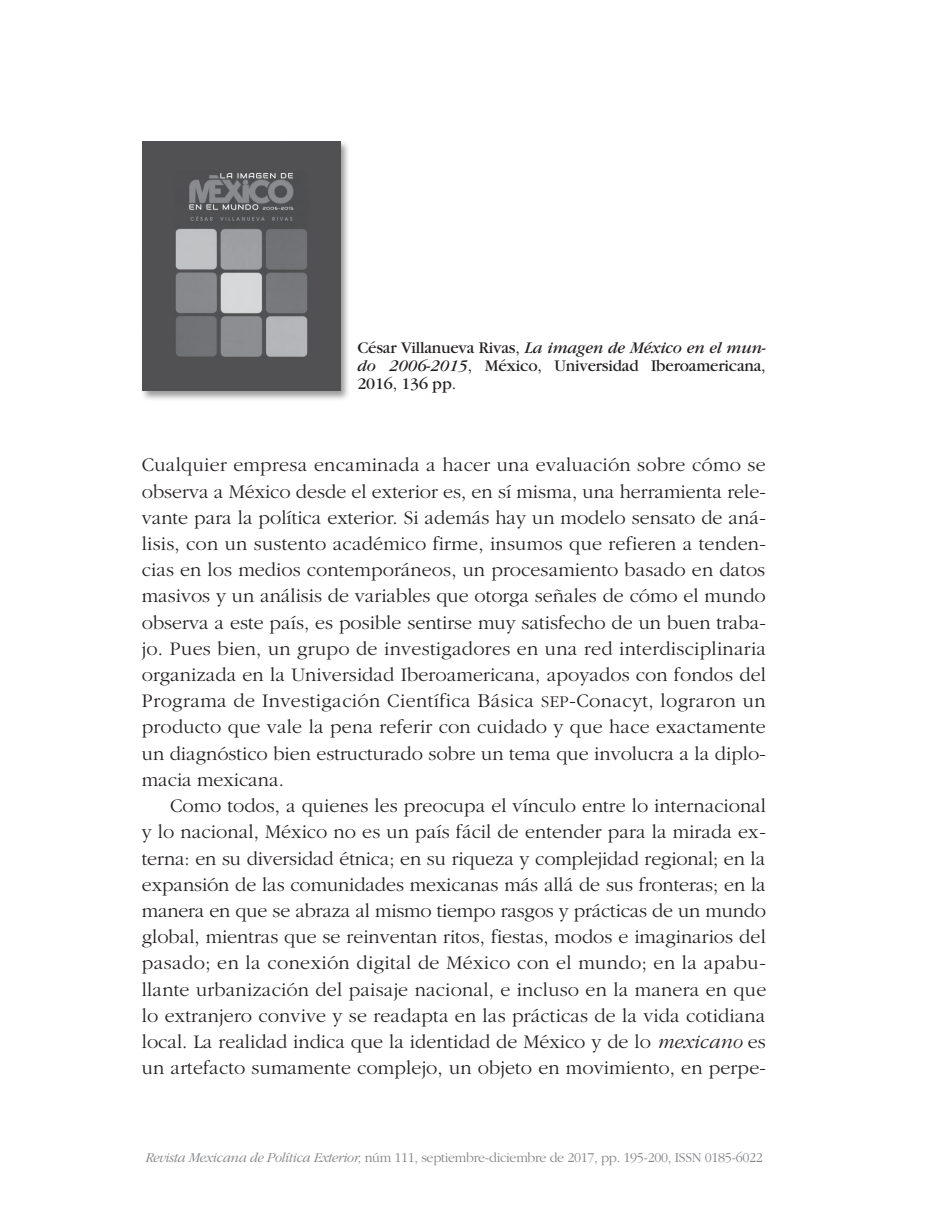
<style>
.page{position:relative;width:936px;height:1219px;background:#fff}
.page>*{position:absolute;margin:0;border:0;box-sizing:border-box;transform-origin:0 0}
.Txt_general{font:300 20px/26.2px "Garamond";color:#231f20;text-align:justify}
.Txt_general_c_sangri{font:300 20px/26.2px "Garamond";letter-spacing:.005em;color:#231f20;text-align:justify}
.Autor_resenas{font:17px/18px "Garamond";letter-spacing:-.01em;color:#231f20;text-align:justify}
.t1{font:300 14px "Garamond";letter-spacing:-.02em;color:#808285}
.s1{font-style:italic}
.s2{font-size:17px}
</style>
<div class="page">
<div style="left:140px;top:140px;width:211px;height:261px;background:#231f20;opacity:.45"></div>
<img style="left:142px;top:142px;width:198px;height:249px">
<p class="Autor_resenas" style="left:357px;top:339px;width:410px">César Villanueva Rivas, <span class="s1">La imagen de México en el mun&shy;do 2006-2015</span>, México, Universidad Iberoamericana, 2016, 136 pp.</p>
<p class="Txt_general" style="left:142px;top:452px;width:625px">Cualquier empresa encaminada a hacer una evaluación sobre cómo se observa a México desde el exterior es, en sí misma, una herramienta rele&shy;vante para la política exterior. Si además hay un modelo sensato de aná&shy;lisis, con un sustento académico firme, insumos que refieren a tenden&shy;cias en los medios contemporáneos, un procesamiento basado en datos masivos y un análisis de variables que otorga señales de cómo el mundo observa a este país, es posible sentirse muy satisfecho de un buen traba&shy;jo. Pues bien, un grupo de investigadores en una red interdisciplinaria organizada en la Universidad Iberoamericana, apoyados con fondos del Programa de Investigación Científica Básica <span class="s2">SEP</span>-Conacyt, lograron un producto que vale la pena referir con cuidado y que hace exactamente un diagnóstico bien estructurado sobre un tema que involucra a la diplo&shy;macia mexicana.</p>
<p class="Txt_general_c_sangri" style="left:142px;top:793px;width:626px;text-indent:28px">Como todos, a quienes les preocupa el vínculo entre lo internacional y lo nacional, México no es un país fácil de entender para la mirada ex&shy;terna: en su diversidad étnica; en su riqueza y complejidad regional; en la expansión de las comunidades mexicanas más allá de sus fronteras; en la manera en que se abraza al mismo tiempo rasgos y prácticas de un mundo global, mientras que se reinventan ritos, fiestas, modos e imaginarios del pasado; en la conexión digital de México con el mundo; en la apabu&shy;llante urbanización del paisaje nacional, e incluso en la manera en que lo extranjero convive y se readapta en las prácticas de la vida cotidiana local. La realidad indica que la identidad de México y de lo <span class="s1">mexicano</span> es un artefacto sumamente complejo, un objeto en movimiento, en perpe-</p>
<p class="t1" style="left:145px;top:1149px;width:619px"><span class="s1">Revista Mexicana de Política Exterior,</span> núm 111, septiembre-diciembre de 2017, pp. 195-200, ISSN 0185-6022</p>
</div>
